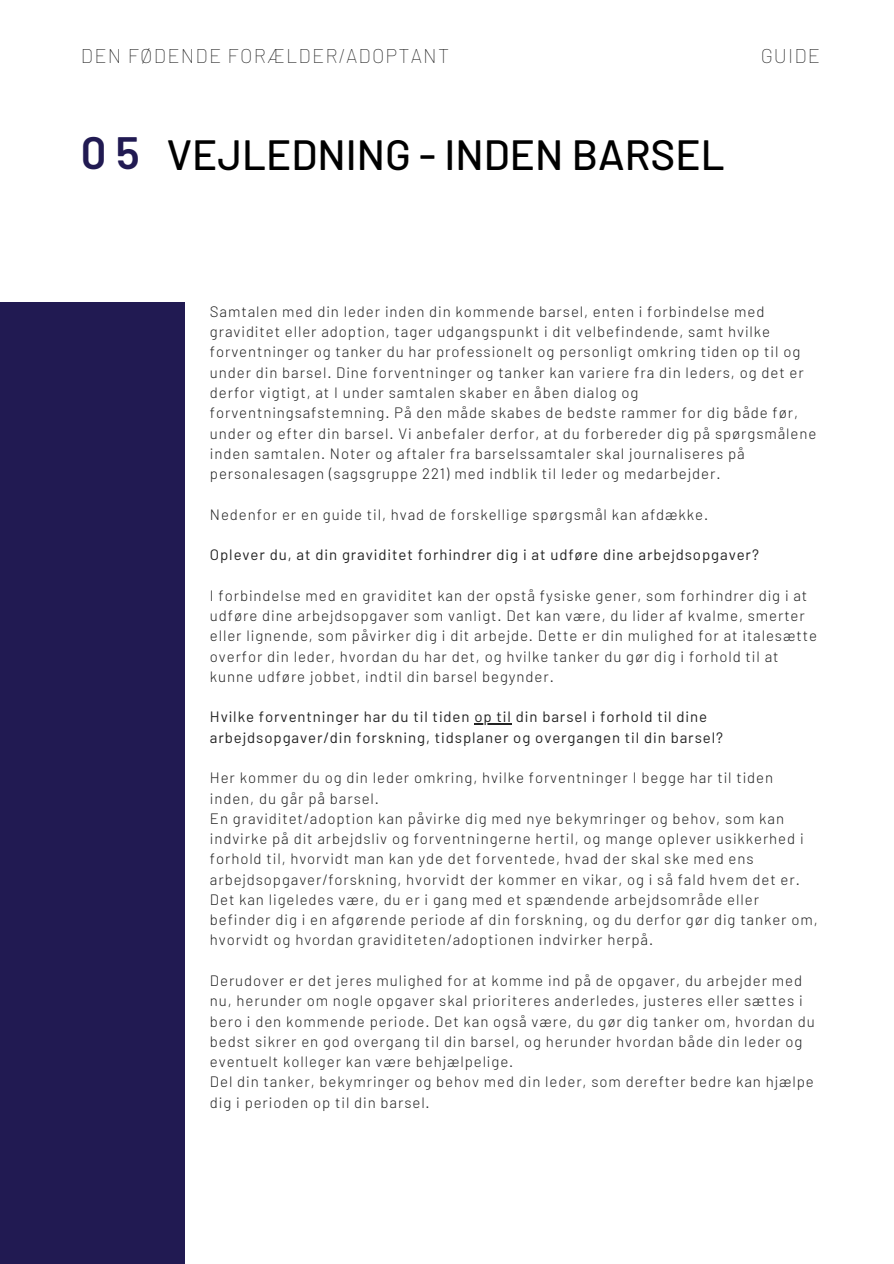
<style>
.page{position:relative;width:894px;height:1264px;background:#fff}
.page>*{position:absolute;margin:0;border:0;box-sizing:border-box;transform-origin:0 0}
.t1{font:600 45.3px "Barlow";color:#211a52}
.t2{font:500 42.15px "Barlow";color:#000}
.t3{font:100 19.8px "Barlow";letter-spacing:.06em;color:#222}
.t4{font:300 15px/20.2px "Barlow";letter-spacing:.06em;color:#222}
.t5{font:15px/20.2px "Barlow";letter-spacing:.06em;color:#222}
</style>
<div class="page">
<div style="left:0;top:302px;width:185px;height:961px;background:#211a52"></div>
<hr style="left:474px;top:723px;width:38px;height:1px;background:#222">
<p class="t3" style="left:81px;top:43px;width:369px">DEN FØDENDE FORÆLDER/ADOPTANT</p>
<p class="t3" style="left:760px;top:43px;width:61px">GUIDE</p>
<p class="t1" style="left:81px;top:124px;width:60px">05</p>
<p class="t2" style="left:167px;top:128px;width:559px">VEJLEDNING - INDEN BARSEL</p>
<p class="t4" style="left:210px;top:301px;width:607px">Samtalen med din leder inden din kommende barsel, enten i forbindelse med graviditet eller adoption, tager udgangspunkt i dit velbefindende, samt hvilke forventninger og tanker du har professionelt og personligt omkring tiden op til og under din barsel. Dine forventninger og tanker kan variere fra din leders, og det er derfor vigtigt, at I under samtalen skaber en åben dialog og forventningsafstemning. På den måde skabes de bedste rammer for dig både før, under og efter din barsel. Vi anbefaler derfor, at du forbereder dig på spørgsmålene inden samtalen. Noter og aftaler fra barselssamtaler skal journaliseres på personalesagen (sagsgruppe 221) med indblik til leder og medarbejder.</p>
<p class="t4" style="left:210px;top:503px;width:499px">Nedenfor er en guide til, hvad de forskellige spørgsmål kan afdække.</p>
<p class="t5" style="left:210px;top:544px;width:550px">Oplever du, at din graviditet forhindrer dig i at udføre dine arbejdsopgaver?</p>
<p class="t4" style="left:210px;top:584px;width:608px">I forbindelse med en graviditet kan der opstå fysiske gener, som forhindrer dig i at udføre dine arbejdsopgaver som vanligt. Det kan være, du lider af kvalme, smerter eller lignende, som påvirker dig i dit arbejde. Dette er din mulighed for at italesætte overfor din leder, hvordan du har det, og hvilke tanker du gør dig i forhold til at kunne udføre jobbet, indtil din barsel begynder.</p>
<p class="t5" style="left:210px;top:706px;width:514px">Hvilke forventninger har du til tiden op til din barsel i forhold til dine arbejdsopgaver/din forskning, tidsplaner og overgangen til din barsel?</p>
<p class="t4" style="left:210px;top:767px;width:564px">Her kommer du og din leder omkring, hvilke forventninger I begge har til tiden inden, du går på barsel.</p>
<p class="t4" style="left:210px;top:807px;width:595px">En graviditet/adoption kan påvirke dig med nye bekymringer og behov, som kan indvirke på dit arbejdsliv og forventningerne hertil, og mange oplever usikkerhed i forhold til, hvorvidt man kan yde det forventede, hvad der skal ske med ens arbejdsopgaver/forskning, hvorvidt der kommer en vikar, og i så fald hvem det er.</p>
<p class="t4" style="left:210px;top:888px;width:609px">Det kan ligeledes være, du er i gang med et spændende arbejdsområde eller befinder dig i en afgørende periode af din forskning, og du derfor gør dig tanker om, hvorvidt og hvordan graviditeten/adoptionen indvirker herpå.</p>
<p class="t4" style="left:210px;top:969px;width:606px">Derudover er det jeres mulighed for at komme ind på de opgaver, du arbejder med nu, herunder om nogle opgaver skal prioriteres anderledes, justeres eller sættes i bero i den kommende periode. Det kan også være, du gør dig tanker om, hvordan du bedst sikrer en god overgang til din barsel, og herunder hvordan både din leder og eventuelt kolleger kan være behjælpelige.</p>
<p class="t4" style="left:210px;top:1071px;width:605px">Del din tanker, bekymringer og behov med din leder, som derefter bedre kan hjælpe dig i perioden op til din barsel.</p>
</div>
